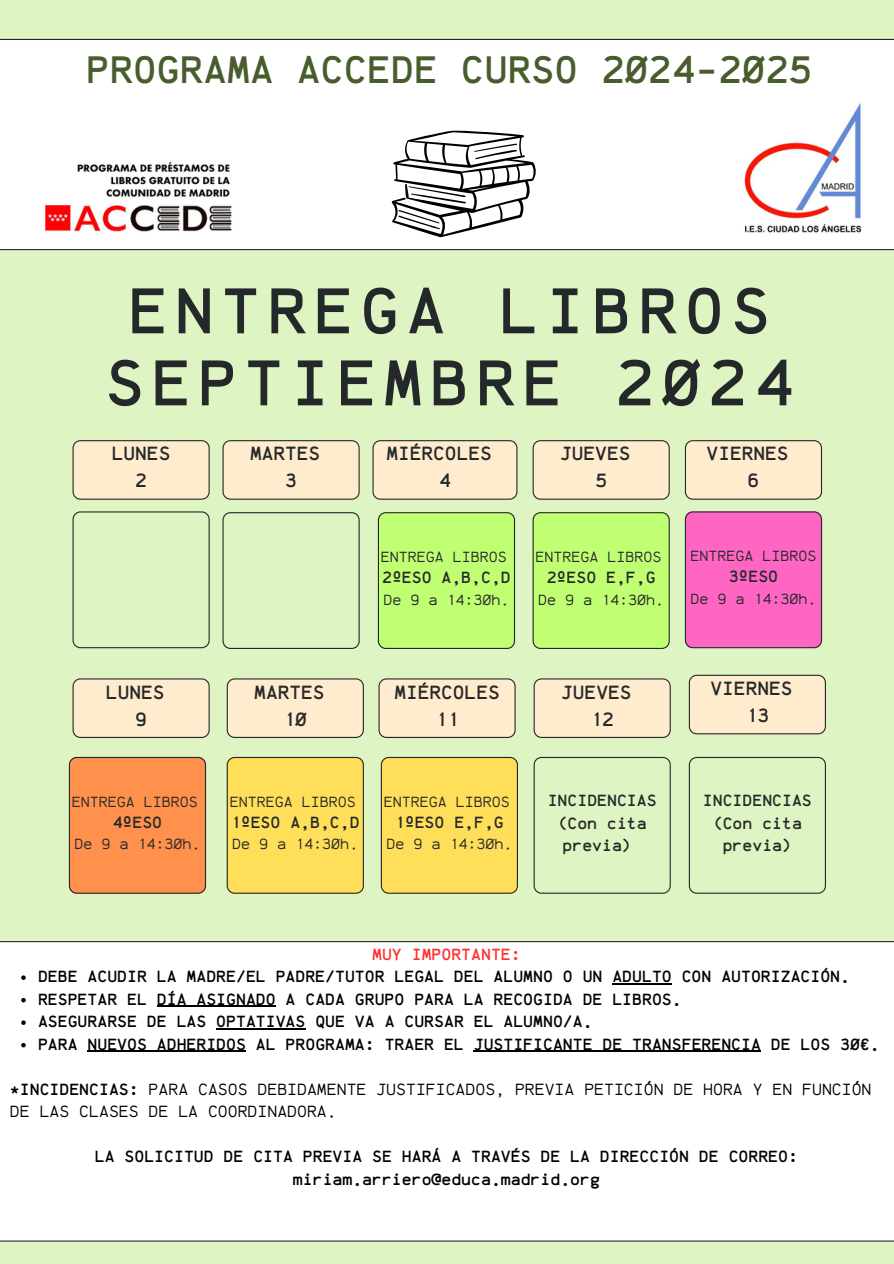
<style>
.page{position:relative;width:894px;height:1264px;background:#fff}
.page>*{position:absolute;margin:0;border:0;box-sizing:border-box;transform-origin:0 0}
.t1{font:65.55px/72px "Anka Coder b";letter-spacing:.105em;color:#25282a;text-align:center}
.t2{font:39px "Anka Coder b";color:#485d2d}
.t3{font:19.5px/27px "Anka Coder b";color:#25282a}
.t4{font:16.5px/22.5px "Anka Coder b";color:#000;text-align:center}
.t5{font:16.5px/22.5px "Anka Coder b";color:#25282a;text-align:center}
.t6{font:16.5px/22.5px "Anka Coder r";color:#000}
.t7{font:16.5px "Anka Coder b";color:#ff3131}
.t8{font:15px "Anka Coder r";color:#25282a}
.s1{font-family:"Anka Coder b"}
</style>
<div class="page">
<div style="left:0;top:0;width:893px;height:1263px;background:#def4c2"></div>
<div style="left:0;top:39px;width:893px;height:211px;background:#fff"></div>
<svg style="left:72px;top:440px;width:138px;height:59px"></svg>
<svg style="left:222px;top:440px;width:137px;height:59px"></svg>
<svg style="left:72px;top:511px;width:138px;height:137px"></svg>
<svg style="left:372px;top:440px;width:145px;height:59px"></svg>
<svg style="left:532px;top:440px;width:137px;height:59px"></svg>
<svg style="left:684px;top:440px;width:137px;height:59px"></svg>
<svg style="left:72px;top:678px;width:138px;height:60px"></svg>
<svg style="left:227px;top:678px;width:137px;height:60px"></svg>
<svg style="left:378px;top:678px;width:137px;height:60px"></svg>
<svg style="left:533px;top:678px;width:137px;height:60px"></svg>
<svg style="left:688px;top:674px;width:137px;height:60px"></svg>
<div style="left:69px;top:757px;width:137px;height:136px;background:#ff914d"></div>
<div style="left:378px;top:512px;width:137px;height:137px;background:#c1ff72"></div>
<div style="left:532px;top:512px;width:137px;height:137px;background:#c1ff72"></div>
<div style="left:684px;top:511px;width:137px;height:137px;background:#ff66c4"></div>
<div style="left:227px;top:757px;width:137px;height:136px;background:#ffde59"></div>
<div style="left:380px;top:757px;width:138px;height:136px;background:#ffde59"></div>
<svg style="left:533px;top:757px;width:137px;height:136px"></svg>
<svg style="left:688px;top:757px;width:137px;height:136px"></svg>
<svg style="left:222px;top:512px;width:137px;height:137px"></svg>
<img style="left:725px;top:96px;width:158px;height:139px">
<img style="left:17px;top:160px;width:241px;height:75px">
<svg style="left:391px;top:130px;width:145px;height:107px"></svg>
<div style="left:0;top:941px;width:893px;height:300px;background:#fff"></div>
<svg style="left:21px;top:975px;width:5px;height:4px"></svg>
<hr style="left:612px;top:983px;width:59px;height:1px;background:#000">
<svg style="left:21px;top:997px;width:5px;height:5px"></svg>
<hr style="left:157px;top:1005px;width:118px;height:1px;background:#000">
<svg style="left:21px;top:1020px;width:5px;height:4px"></svg>
<hr style="left:216px;top:1028px;width:89px;height:1px;background:#000">
<svg style="left:21px;top:1042px;width:5px;height:5px"></svg>
<hr style="left:87px;top:1050px;width:159px;height:1px;background:#000">
<hr style="left:473px;top:1050px;width:287px;height:1px;background:#000">
<h3 class="t2" style="left:86px;top:49px;width:727px">PROGRAMA ACCEDE CURSO 2024-2025</h3>
<h6 class="t1" style="left:105px;top:278px;width:689px">ENTREGA LIBROS<br>SEPTIEMBRE 2024</h6>
<h2 class="t3" style="left:112px;top:441px;width:60px;text-align:center">LUNES<br>2</h2>
<p class="t3" style="left:285px;top:441px;width:37px;text-indent:-35px">MARTES<br>3</p>
<p class="t3" style="left:439px;top:441px;width:54px;text-indent:-53px">MIÉRCOLES<br>4</p>
<p class="t3" style="left:595px;top:441px;width:37px;text-indent:-35px">JUEVES<br>5</p>
<h1 class="t3" style="left:747px;top:441px;width:42px;text-indent:-41px">VIERNES<br>6</h1>
<p class="t8" style="left:381px;top:548px;width:127px">ENTREGA LIBROS</p>
<p class="t5" style="left:382px;top:567px;width:130px">2ºESO A,B,C,D</p>
<p class="t8" style="left:383px;top:591px;width:127px">De 9 a 14:30h.</p>
<p class="t8" style="left:535px;top:548px;width:127px">ENTREGA LIBROS</p>
<p class="t5" style="left:546px;top:567px;width:110px">2ºESO E,F,G</p>
<p class="t8" style="left:538px;top:591px;width:127px">De 9 a 14:30h.</p>
<h3 class="t8" style="left:690px;top:548px;width:127px">ENTREGA LIBROS</h3>
<p class="t5" style="left:728px;top:566px;width:51px">3ºESO</p>
<p class="t8" style="left:690px;top:590px;width:127px">De 9 a 14:30h.</p>
<h3 class="t3" style="left:135px;top:679px;width:31px;text-indent:-29px">LUNES<br>9</h3>
<h3 class="t3" style="left:283px;top:679px;width:42px;text-indent:-29px">MARTES<br>10</h3>
<h3 class="t3" style="left:394px;top:679px;width:107px;text-align:center">MIÉRCOLES<br>11</h3>
<h3 class="t3" style="left:590px;top:679px;width:42px;text-indent:-29px">JUEVES<br>12</h3>
<h3 class="t3" style="left:745px;top:676px;width:48px;text-indent:-35px">VIERNES<br>13</h3>
<p class="t8" style="left:72px;top:793px;width:127px">ENTREGA LIBROS</p>
<p class="t5" style="left:113px;top:811px;width:51px">4ºESO</p>
<p class="t8" style="left:74px;top:836px;width:127px">De 9 a 14:30h.</p>
<p class="t8" style="left:230px;top:793px;width:127px">ENTREGA LIBROS</p>
<h3 class="t5" style="left:231px;top:811px;width:130px">1ºESO A,B,C,D</h3>
<p class="t8" style="left:232px;top:836px;width:127px">De 9 a 14:30h.</p>
<p class="t8" style="left:383px;top:793px;width:127px">ENTREGA LIBROS</p>
<p class="t5" style="left:395px;top:811px;width:110px">1ºESO E,F,G</p>
<h3 class="t8" style="left:386px;top:836px;width:127px">De 9 a 14:30h.</h3>
<p class="t5" style="left:547px;top:790px;width:110px">INCIDENCIAS</p>
<p class="t5" style="left:557px;top:813px;width:91px">(Con cita</p>
<p class="t5" style="left:562px;top:835px;width:71px">previa)</p>
<p class="t5" style="left:702px;top:790px;width:110px">INCIDENCIAS (Con cita previa)</p>
<h6 class="t7" style="left:372px;top:945px;width:150px">MUY IMPORTANTE:</h6>
<h4 class="t4" style="left:38px;top:966px;width:813px">DEBE ACUDIR LA MADRE/EL PADRE/TUTOR LEGAL DEL ALUMNO O UN ADULTO CON AUTORIZACIÓN.</h4>
<p class="t4" style="left:38px;top:988px;width:645px">RESPETAR EL DÍA ASIGNADO A CADA GRUPO PARA LA RECOGIDA DE LIBROS.</p>
<p class="t4" style="left:38px;top:1011px;width:556px">ASEGURARSE DE LAS OPTATIVAS QUE VA A CURSAR EL ALUMNO/A.</p>
<p class="t4" style="left:38px;top:1033px;width:843px">PARA NUEVOS ADHERIDOS AL PROGRAMA: TRAER EL JUSTIFICANTE DE TRANSFERENCIA DE LOS 30€.</p>
<p class="t6" style="left:10px;top:1078px;width:862px"><span class="s1">*INCIDENCIAS:</span> PARA CASOS DEBIDAMENTE JUSTIFICADOS, PREVIA PETICIÓN DE HORA Y EN FUNCIÓN<br>DE LAS CLASES DE LA COORDINADORA.</p>
<h5 class="t4" style="left:95px;top:1146px;width:704px">LA SOLICITUD DE CITA PREVIA SE HARÁ A TRAVÉS DE LA DIRECCIÓN DE CORREO: miriam.arriero@educa.madrid.org</h5>
</div>
